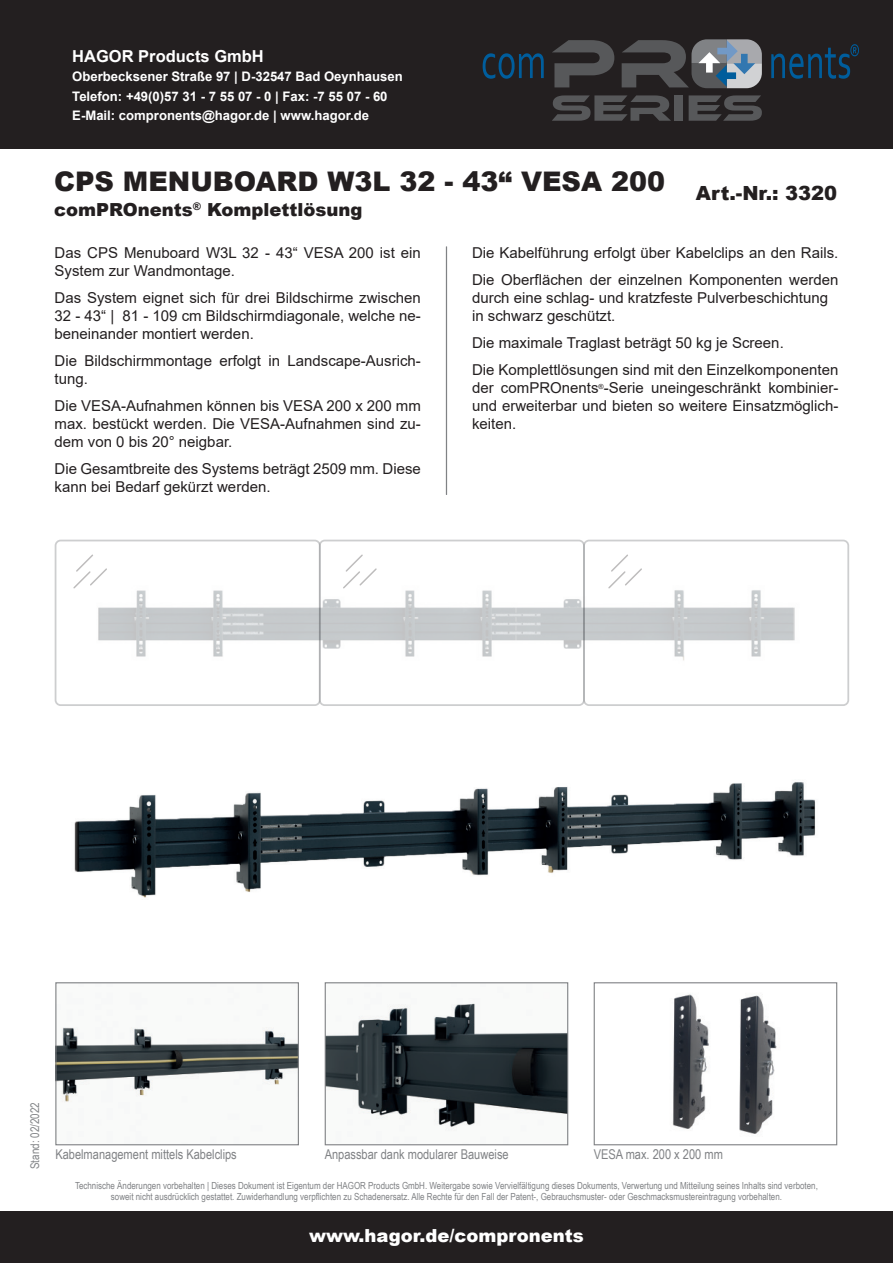
<style>
.page{position:relative;width:893px;height:1263px;background:#fff}
.page>*{position:absolute;margin:0;border:0;box-sizing:border-box;transform-origin:0 0}
.t1{font:900 27px "Arial";color:#231f20}
.t2{font:900 19.5px "Arial";color:#231f20}
.t3{font:900 18px "Arial";color:#231f20}
.t4{font:900 18px "Arial";color:#fff}
.t5{font:700 16.5px "Arial";color:#fff}
.t6{font:15px/18px "Arial";color:#231f20}
.t7{font:13.5px "Arial Narrow";color:#808285}
.t8{font:700 13.2px/19px "Arial";color:#fff}
.t9{font:12px "Arial Narrow";color:#808285}
.t10{font:9.75px/10.5px "Arial Narrow";color:#808285;text-align:center}
</style>
<div class="page">
<div style="left:0;top:1212px;width:893px;height:51px;background:#231f20"></div>
<div style="left:0;top:0;width:893px;height:149px;background:#231f20"></div>
<svg style="left:483px;top:53px;width:61px;height:26px"></svg>
<svg style="left:552px;top:40px;width:62px;height:47px"></svg>
<svg style="left:771px;top:44px;width:88px;height:35px"></svg>
<svg style="left:552px;top:95px;width:119px;height:26px"></svg>
<div style="left:674px;top:95px;width:9px;height:26px;background:#57585a"></div>
<svg style="left:689px;top:95px;width:73px;height:26px"></svg>
<svg style="left:622px;top:39px;width:140px;height:49px"></svg>
<hr style="left:446px;top:247px;width:1px;height:248px;background:#808285">
<img style="left:57px;top:1027px;width:240px;height:75px">
<div style="left:55px;top:982px;width:244px;height:163px;border:1px solid #808285"></div>
<img style="left:327px;top:1003px;width:239px;height:128px">
<div style="left:325px;top:982px;width:243px;height:163px;border:1px solid #808285"></div>
<img style="left:672px;top:994px;width:105px;height:140px">
<div style="left:594px;top:982px;width:243px;height:163px;border:1px solid #808285"></div>
<img style="left:74px;top:782px;width:742px;height:116px">
<svg style="left:320px;top:540px;width:264px;height:165px"></svg>
<div style="left:319px;top:540px;width:266px;height:166px;border:2px solid #808285;border-radius:5px"></div>
<svg style="left:584px;top:540px;width:264px;height:165px"></svg>
<div style="left:583px;top:540px;width:266px;height:166px;border:2px solid #808285;border-radius:5px"></div>
<svg style="left:56px;top:540px;width:264px;height:165px"></svg>
<div style="left:55px;top:540px;width:266px;height:166px;border:2px solid #808285;border-radius:5px"></div>
<svg style="left:72px;top:553px;width:36px;height:37px"></svg>
<svg style="left:342px;top:553px;width:36px;height:37px"></svg>
<svg style="left:607px;top:553px;width:36px;height:37px"></svg>
<p class="t5" style="left:72px;top:45px;width:193px">HAGOR Products GmbH</p>
<p class="t8" style="left:72px;top:67px;width:332px">Oberbecksener Straße 97 | D-32547 Bad Oeynhausen<br>Telefon: +49(0)57 31 - 7 55 07 - 0 | Fax: -7 55 07 - 60<br>E-Mail: compronents@hagor.de | www.hagor.de</p>
<h1 class="t1" style="left:54px;top:162px;width:613px">CPS MENUBOARD W3L 32 - 43“ VESA 200</h1>
<p class="t3" style="left:54px;top:197px;width:310px">comPROnents<sup>®</sup> Komplettlösung</p>
<h2 class="t2" style="left:696px;top:179px;width:143px">Art.-Nr.: 3320</h2>
<p class="t6" style="left:55px;top:243px;width:368px">Das CPS Menuboard W3L 32 - 43“ VESA 200 ist ein<br>System zur Wandmontage.</p>
<p class="t6" style="left:55px;top:288px;width:368px;text-align:justify">Das System eignet sich für drei Bildschirme zwischen 32 - 43“ | 81 - 109 cm Bildschirmdiagonale, welche ne&shy;beneinander montiert werden.</p>
<p class="t6" style="left:55px;top:351px;width:368px">Die Bildschirmmontage erfolgt in Landscape-Ausrich&shy;tung.</p>
<p class="t6" style="left:55px;top:396px;width:368px;text-align:justify">Die VESA-Aufnahmen können bis VESA 200 x 200 mm max. bestückt werden. Die VESA-Aufnahmen sind zu&shy;dem von 0 bis 20° neigbar.</p>
<p class="t6" style="left:55px;top:459px;width:368px">Die Gesamtbreite des Systems beträgt 2509 mm. Diese kann bei Bedarf gekürzt werden.</p>
<p class="t6" style="left:472px;top:239px;width:368px;line-height:27px">Die Kabelführung erfolgt über Kabelclips an den Rails.<br>Die Oberflächen der einzelnen Komponenten werden</p>
<p class="t6" style="left:472px;top:288px;width:357px">durch eine schlag- und kratzfeste Pulverbeschichtung in schwarz geschützt.</p>
<p class="t6" style="left:472px;top:329px;width:368px;line-height:27px">Die maximale Traglast beträgt 50 kg je Screen.<br>Die Komplettlösungen sind mit den Einzelkomponenten</p>
<p class="t6" style="left:472px;top:378px;width:368px;text-align:justify">der comPROnents<sup>®</sup>-Serie uneingeschränkt kombinier&shy;und erweiterbar und bieten so weitere Einsatzmöglich&shy;keiten.</p>
<p class="t9" style="left:26px;top:1169px;width:68px;rotate:-90deg">Stand: 02/2022</p>
<p class="t7" style="left:55px;top:1145px;width:183px">Kabelmanagement mittels Kabelclips</p>
<p class="t7" style="left:325px;top:1145px;width:185px">Anpassbar dank modularer Bauweise</p>
<p class="t7" style="left:594px;top:1145px;width:131px">VESA max. 200 x 200 mm</p>
<p class="t10" style="left:75px;top:1180px;width:744px">Technische Änderungen vorbehalten | Dieses Dokument ist Eigentum der HAGOR Products GmbH. Weitergabe sowie Vervielfältigung dieses Dokuments, Verwertung und Mitteilung seines Inhalts sind verboten, soweit nicht ausdrücklich gestattet. Zuwiderhandlung verpflichten zu Schadenersatz. Alle Rechte für den Fall der Patent-, Gebrauchsmuster- oder Geschmacksmustereintragung vorbehalten.</p>
<p class="t4" style="left:309px;top:1222px;width:276px">www.hagor.de/compronents</p>
</div>
